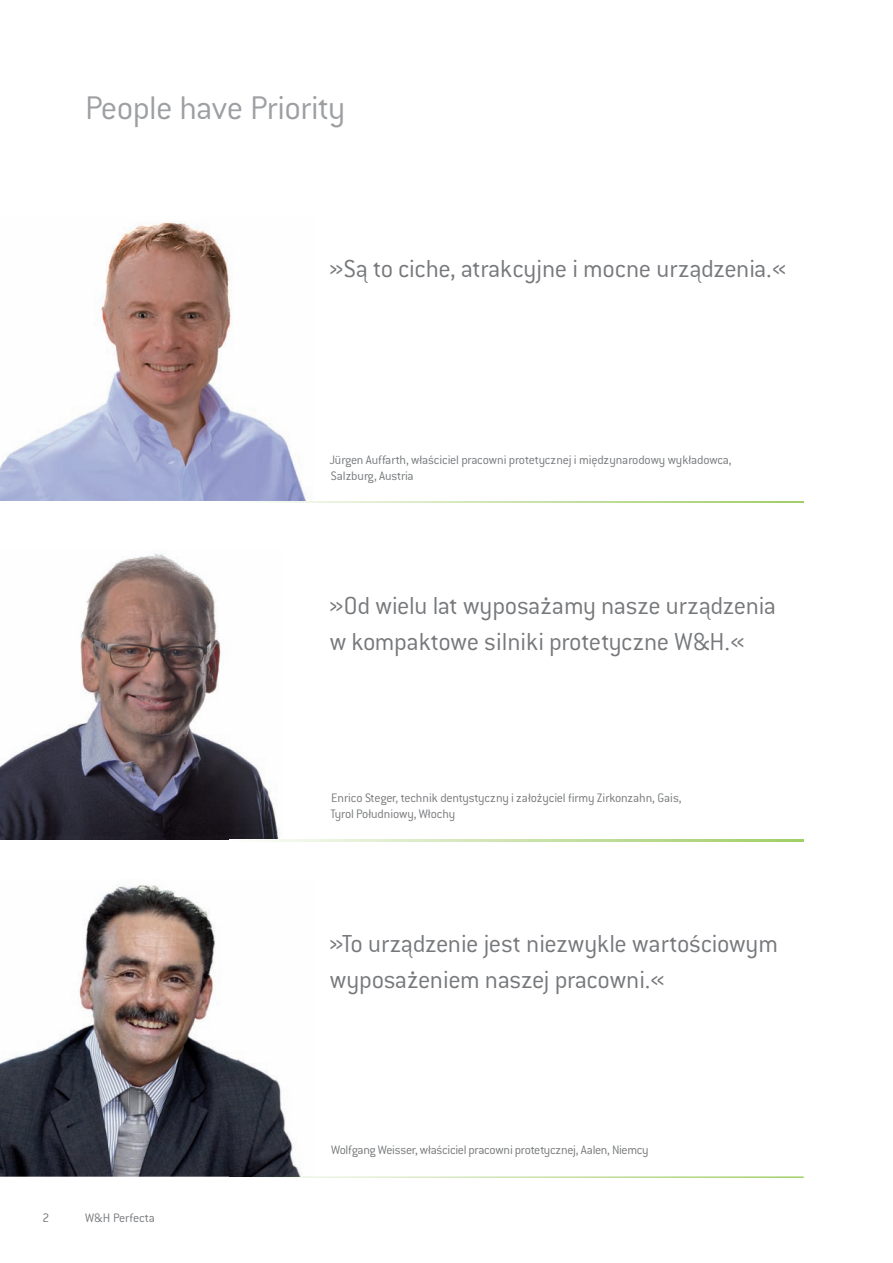
<style>
.page{position:relative;width:893px;height:1263px;background:#fff}
.page>*{position:absolute;margin:0;border:0;box-sizing:border-box;transform-origin:0 0}
.t1{font:300 36px "ITC Conduit LTCE";letter-spacing:-.015em;color:#9d9fa2}
.t2{font:300 27px/36px "ITC Conduit LTCE";letter-spacing:-.01em;color:#76787b}
.t3{font:300 13.5px/16.5px "ITC Conduit LTCE";letter-spacing:-.015em;color:#76787b}
.t4{font:300 13.5px "Conduit ITC";letter-spacing:-.01em;color:#76787b}
</style>
<div class="page">
<img style="left:0;top:222px;width:306px;height:278px">
<img style="left:0;top:553px;width:279px;height:286px">
<img style="left:0;top:885px;width:302px;height:292px">
<svg style="left:262px;top:501px;width:542px;height:1px"></svg>
<svg style="left:262px;top:840px;width:542px;height:1px"></svg>
<svg style="left:262px;top:1176px;width:542px;height:2px"></svg>
<img style="left:230px;top:1176px;width:83px;height:1px">
<h1 class="t1" style="left:85px;top:88px;width:262px">People have Priority</h1>
<h2 class="t2" style="left:329px;top:250px;width:459px">»Są to ciche, atrakcyjne i mocne urządzenia.«</h2>
<p class="t3" style="left:329px;top:451px;width:404px">Jürgen Auffarth, właściciel pracowni protetycznej i międzynarodowy wykładowca,<br>Salzburg, Austria</p>
<h2 class="t2" style="left:329px;top:588px;width:449px">»Od wielu lat wyposażamy nasze urządzenia w kompaktowe silniki protetyczne W&amp;H.«</h2>
<p class="t3" style="left:330px;top:789px;width:353px">Enrico Steger, technik dentystyczny i założyciel firmy Zirkonzahn, Gais,<br>Tyrol Południowy, Włochy</p>
<h2 class="t2" style="left:329px;top:925px;width:451px">»To urządzenie jest niezwykle wartościowym wyposażeniem naszej pracowni.«</h2>
<p class="t4" style="left:43px;top:1210px;width:8px">2</p>
<p class="t4" style="left:85px;top:1210px;width:71px">W&amp;H Perfecta</p>
<p class="t3" style="left:331px;top:1142px;width:319px">Wolfgang Weisser, właściciel pracowni protetycznej, Aalen, Niemcy</p>
</div>
